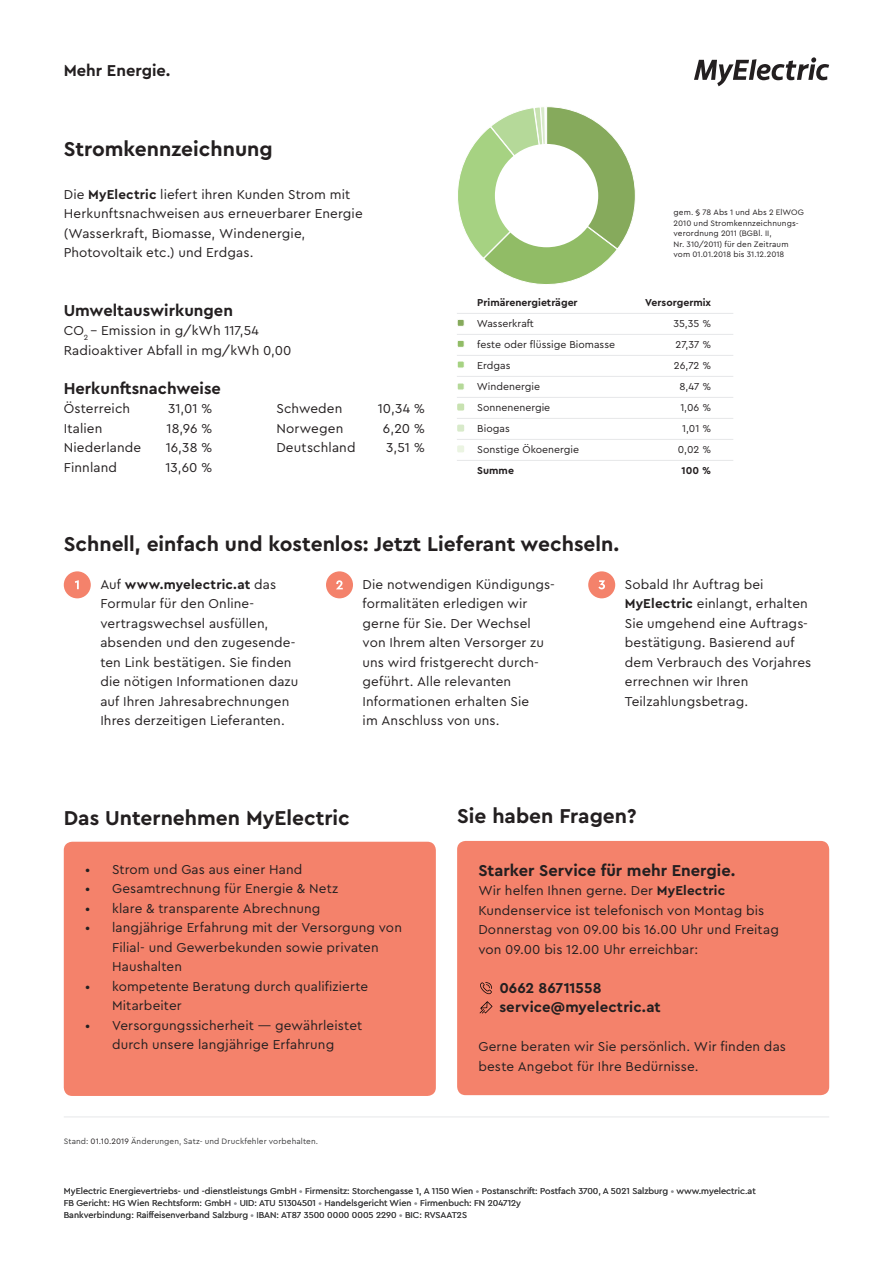
<style>
.page{position:relative;width:893px;height:1263px;background:#fff}
.page>*{position:absolute;margin:0;border:0;box-sizing:border-box;transform-origin:0 0}
.t1{font:700 21px "Cera Pro";color:#231f20}
.copy{font:700 16.5px "Cera Pro";color:#231f20}
.copy-2{font:700 15px "Cera Pro";letter-spacing:.005em;color:#231f20}
.copy-3{font:13.5px/19.5px "Cera Pro";letter-spacing:.01em;color:#231f20}
.Table_Text{font:10.5px "Cera Pro";color:#231f20}
.Table_Text-2{font:700 10.5px "Cera Pro";color:#231f20}
.t2{font:9px/12px "Cera Pro";color:#3e3e3f}
.kleingedrucktes{font:8.25px/10.5px "Cera Pro";letter-spacing:.01em;color:#231f20}
.kleingedrucktes-2{font:8.25px "Cera Pro";letter-spacing:.015em;color:#3e3e3f}
.s1{font-weight:700}
.s2{color:#231f20}
.s3{color:#939598}
</style>
<div class="page">
<hr style="left:64px;top:1116px;width:765px;height:1px;background:#e6e7e9">
<div style="left:457px;top:841px;width:372px;height:254px;background:#f4826b;border-radius:9px"></div>
<div style="left:64px;top:842px;width:372px;height:254px;background:#f4826b;border-radius:9px"></div>
<svg style="left:480px;top:1001px;width:12px;height:12px"></svg>
<svg style="left:480px;top:982px;width:12px;height:12px"></svg>
<hr style="left:457px;top:313px;width:276px;height:1px;background:#e6e7e9">
<hr style="left:457px;top:334px;width:276px;height:1px;background:#e6e7e9">
<hr style="left:457px;top:355px;width:276px;height:1px;background:#e6e7e9">
<hr style="left:457px;top:376px;width:276px;height:1px;background:#e6e7e9">
<hr style="left:457px;top:397px;width:276px;height:1px;background:#e6e7e9">
<hr style="left:457px;top:418px;width:276px;height:1px;background:#e6e7e9">
<hr style="left:457px;top:439px;width:276px;height:1px;background:#e6e7e9">
<hr style="left:457px;top:460px;width:276px;height:1px;background:#e6e7e9">
<div style="left:457px;top:319px;width:7px;height:7px;background:#86aa5c;border-radius:2px"></div>
<div style="left:457px;top:319px;width:7px;height:8px;border:1px solid #fff;border-radius:2px"></div>
<div style="left:457px;top:340px;width:7px;height:7px;background:#91bc66;border-radius:2px"></div>
<div style="left:457px;top:340px;width:7px;height:8px;border:1px solid #fff;border-radius:2px"></div>
<div style="left:457px;top:383px;width:7px;height:7px;background:#b5d999;border-radius:2px"></div>
<div style="left:457px;top:383px;width:7px;height:7px;border:1px solid #fff;border-radius:2px"></div>
<div style="left:457px;top:404px;width:7px;height:7px;background:#c8e2b1;border-radius:2px"></div>
<div style="left:457px;top:425px;width:7px;height:7px;background:#d8eaca;border-radius:2px"></div>
<div style="left:457px;top:445px;width:7px;height:7px;background:#ebf4e2;border-radius:2px"></div>
<div style="left:457px;top:361px;width:7px;height:7px;background:#a6d282;border-radius:2px"></div>
<div style="left:457px;top:361px;width:8px;height:7px;border:1px solid #fff;border-radius:2px"></div>
<svg style="left:458px;top:106px;width:178px;height:178px"></svg>
<div style="left:495px;top:144px;width:103px;height:103px;background:#fff;border-radius:50%"></div>
<div style="left:64px;top:571px;width:27px;height:27px;background:#f4826b;border-radius:50%"></div>
<svg style="left:75px;top:580px;width:4px;height:9px"></svg>
<div style="left:326px;top:571px;width:27px;height:27px;background:#f4826b;border-radius:50%"></div>
<svg style="left:336px;top:580px;width:7px;height:9px"></svg>
<div style="left:588px;top:571px;width:27px;height:27px;background:#f4826b;border-radius:50%"></div>
<svg style="left:598px;top:580px;width:7px;height:9px"></svg>
<svg style="left:694px;top:57px;width:135px;height:29px"></svg>
<p class="copy" style="left:64px;top:60px;width:108px">Mehr Energie.</p>
<h2 class="t1" style="left:64px;top:135px;width:210px">Stromkennzeichnung</h2>
<p class="copy-3" style="left:64px;top:184px;width:300px">Die <span class="s1">MyElectric</span> liefert ihren Kunden Strom mit Herkunftsnachweisen aus erneuerbarer Energie (Wasserkraft, Biomasse, Windenergie, Photovoltaik etc.) und Erdgas.</p>
<h3 class="copy" style="left:64px;top:299px;width:171px">Umweltauswirkungen</h3>
<p class="copy-3" style="left:64px;top:320px;width:197px">CO<sub>2</sub> – Emission in g/kWh 117,54</p>
<p class="copy-3" style="left:64px;top:340px;width:229px">Radioaktiver Abfall in mg/kWh 0,00</p>
<h3 class="copy" style="left:64px;top:377px;width:159px">Herkunftsnachweise</h3>
<p class="copy-3" style="left:64px;top:398px;width:68px">Österreich</p>
<p class="copy-3" style="left:168px;top:398px;width:46px">31,01 %</p>
<p class="copy-3" style="left:276px;top:398px;width:68px">Schweden</p>
<p class="copy-3" style="left:378px;top:398px;width:49px">10,34 %</p>
<p class="copy-3" style="left:64px;top:418px;width:40px">Italien</p>
<p class="copy-3" style="left:167px;top:418px;width:48px">18,96 %</p>
<p class="copy-3" style="left:276px;top:418px;width:68px">Norwegen</p>
<p class="copy-3" style="left:383px;top:418px;width:44px">6,20 %</p>
<p class="copy-3" style="left:64px;top:437px;width:79px">Niederlande</p>
<p class="copy-3" style="left:166px;top:437px;width:48px">16,38 %</p>
<p class="copy-3" style="left:276px;top:437px;width:81px">Deutschland</p>
<p class="copy-3" style="left:386px;top:437px;width:41px">3,51 %</p>
<p class="copy-3" style="left:64px;top:457px;width:55px">Finnland</p>
<p class="copy-3" style="left:166px;top:457px;width:49px">13,60 %</p>
<p class="kleingedrucktes" style="left:674px;top:207px;width:132px">gem. § 78 Abs 1 und Abs 2 ElWOG<br>2010 und Stromkennzeichnungs&shy;verordnung 2011 (BGBl. II,<br>Nr. 310/2011) für den Zeitraum vom 01.01.2018 bis 31.12.2018</p>
<p class="Table_Text-2" style="left:477px;top:295px;width:102px">Primärenergieträger</p>
<p class="Table_Text-2" style="left:645px;top:295px;width:67px">Versorgermix</p>
<p class="Table_Text" style="left:477px;top:316px;width:59px">Wasserkraft</p>
<p class="Table_Text" style="left:673px;top:316px;width:39px">35,35 %</p>
<p class="Table_Text" style="left:477px;top:337px;width:139px">feste oder flüssige Biomasse</p>
<p class="Table_Text" style="left:676px;top:337px;width:37px">27,37 %</p>
<p class="Table_Text" style="left:477px;top:358px;width:35px">Erdgas</p>
<p class="Table_Text" style="left:674px;top:358px;width:39px">26,72 %</p>
<p class="Table_Text" style="left:477px;top:379px;width:65px">Windenergie</p>
<p class="Table_Text" style="left:679px;top:379px;width:33px">8,47 %</p>
<p class="Table_Text" style="left:477px;top:400px;width:74px">Sonnenenergie</p>
<p class="Table_Text" style="left:680px;top:400px;width:32px">1,06 %</p>
<p class="Table_Text" style="left:477px;top:421px;width:34px">Biogas</p>
<p class="Table_Text" style="left:682px;top:421px;width:31px">1,01 %</p>
<p class="Table_Text" style="left:477px;top:442px;width:103px">Sonstige Ökoenergie</p>
<p class="Table_Text" style="left:678px;top:442px;width:35px">0,02 %</p>
<p class="Table_Text-2" style="left:477px;top:463px;width:38px">Summe</p>
<p class="Table_Text-2" style="left:682px;top:463px;width:31px">100 %</p>
<h2 class="t1" style="left:64px;top:530px;width:557px">Schnell, einfach und kostenlos: Jetzt Lieferant wechseln.</h2>
<p class="copy-3" style="left:100px;top:574px;width:200px">Auf <span class="s1">www.myelectric.at</span> das<br>Formular für den Online&shy;vertragswechsel ausfüllen, absenden und den zugesende&shy;ten Link bestätigen. Sie finden die nötigen Informationen dazu auf Ihren Jahresabrechnungen<br>Ihres derzeitigen Lieferanten.</p>
<p class="copy-3" style="left:363px;top:574px;width:194px">Die notwendigen Kündigungs&shy;formalitäten erledigen wir gerne für Sie. Der Wechsel von Ihrem alten Versorger zu uns wird fristgerecht durch&shy;geführt. Alle relevanten<br>Informationen erhalten Sie<br>im Anschluss von uns.</p>
<p class="copy-3" style="left:625px;top:574px;width:188px">Sobald Ihr Auftrag bei<br><span class="s1">MyElectric</span> einlangt, erhalten<br>Sie umgehend eine Auftrags&shy;bestätigung. Basierend auf dem Verbrauch des Vorjahres errechnen wir Ihren<br>Teilzahlungsbetrag.</p>
<h2 class="t1" style="left:64px;top:804px;width:288px">Das Unternehmen MyElectric</h2>
<p class="copy-3" style="left:85px;top:859px;width:219px">• Strom und Gas aus einer Hand</p>
<p class="copy-3" style="left:85px;top:878px;width:255px">• Gesamtrechnung für Energie &amp; Netz</p>
<p class="copy-3" style="left:85px;top:898px;width:237px">• klare &amp; transparente Abrechnung</p>
<p class="copy-3" style="left:112px;top:917px;width:291px;text-indent:-27px">• langjährige Erfahrung mit der Versorgung von<br>Filial- und Gewerbekunden sowie privaten<br>Haushalten</p>
<p class="copy-3" style="left:112px;top:976px;width:258px;text-indent:-27px">• kompetente Beratung durch qualifizierte<br>Mitarbeiter</p>
<p class="copy-3" style="left:85px;top:1015px;width:279px;text-align:center">• Versorgungssicherheit — gewährleistet durch unsere langjährige Erfahrung</p>
<p class="kleingedrucktes-2" style="left:64px;top:1135px;width:256px">Stand: <span class="s2">01.10.2019</span> Änderungen, Satz- und Druckfehler vorbehalten.</p>
<h2 class="t1" style="left:457px;top:802px;width:181px">Sie haben Fragen?</h2>
<p class="copy" style="left:478px;top:859px;width:258px">Starker Service für mehr Energie.</p>
<p class="copy-3" style="left:478px;top:880px;width:302px">Wir helfen Ihnen gerne. Der <span class="s1">MyElectric </span>Kundenservice ist telefonisch von Montag bis Donnerstag von 09.00 bis 16.00 Uhr und Freitag von 09.00 bis 12.00 Uhr erreichbar:</p>
<p class="copy-2" style="left:499px;top:977px;width:104px">0662 86711558</p>
<p class="copy-2" style="left:499px;top:997px;width:163px">service@myelectric.at</p>
<p class="copy-3" style="left:478px;top:1036px;width:309px">Gerne beraten wir Sie persönlich. Wir finden das beste Angebot für Ihre Bedürnisse.</p>
<p class="t2" style="left:64px;top:1184px;width:693px">MyElectric Energievertriebs- und -dienstleistungs GmbH <span class="s3">•</span> Firmensitz: Storchengasse 1, A 1150 Wien <span class="s3">•</span> Postanschrift: Postfach 3700, A 5021 Salzburg <span class="s3">•</span> www.myelectric.at</p>
<p class="t2" style="left:64px;top:1196px;width:459px">FB Gericht: HG Wien Rechtsform: GmbH <span class="s3">•</span> UID: ATU 51304501 <span class="s3">•</span> Handelsgericht Wien <span class="s3">•</span> Firmenbuch: FN 204712y<br>Bankverbindung: Raiffeisenverband Salzburg <span class="s3">•</span> IBAN: AT87 3500 0000 0005 2290 <span class="s3">•</span> BIC: RVSAAT2S</p>
</div>
